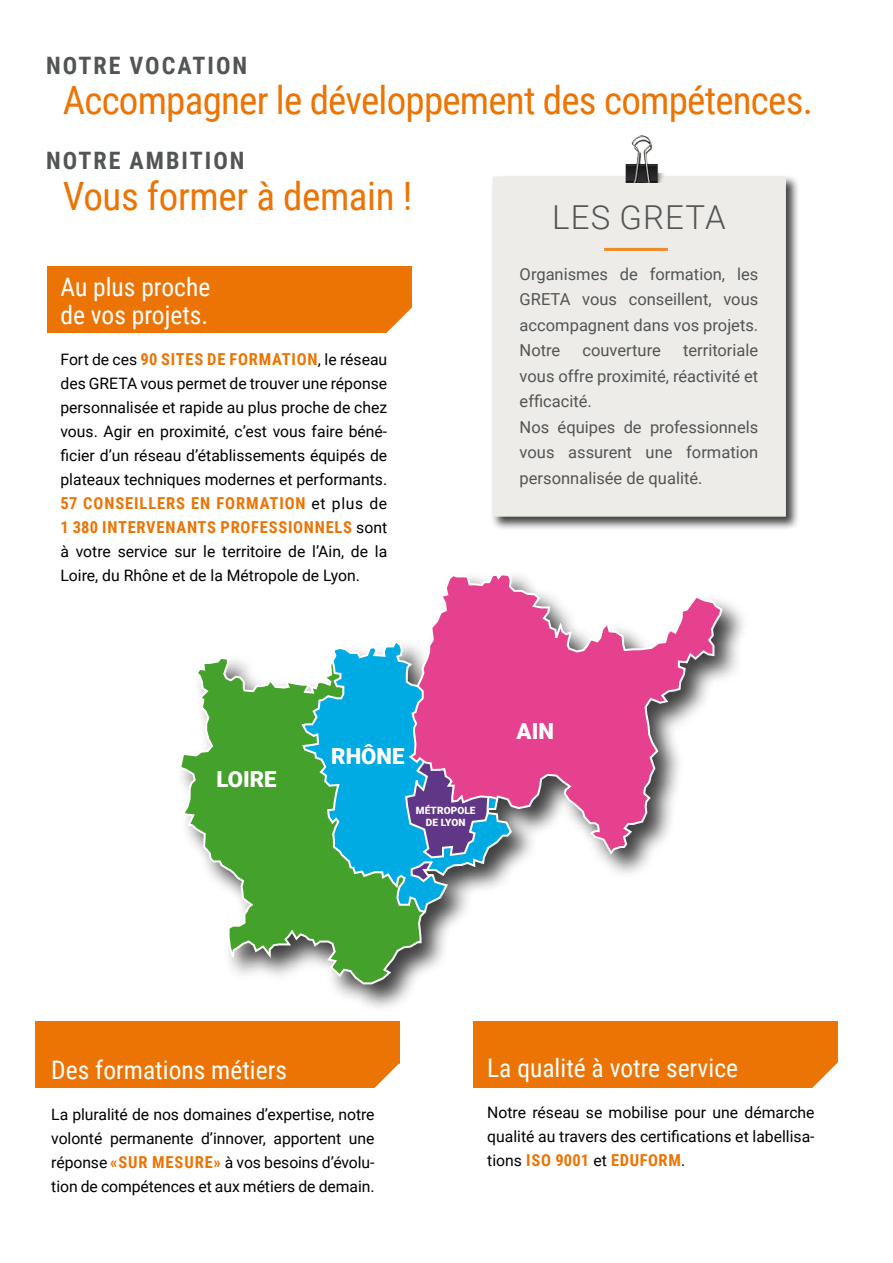
<style>
.page{position:relative;width:893px;height:1263px;background:#fff}
.page>*{position:absolute;margin:0;border:0;box-sizing:border-box;transform-origin:0 0}
.t1{font:39px "Roboto Condensed";letter-spacing:-.02em;color:#ec7405}
.t2{font:300 33px "Roboto";letter-spacing:.035em;color:#515553}
.t3{font:25.5px/28.5px "Roboto Condensed";color:#fff}
.t4{font:700 24px "Roboto Condensed";letter-spacing:.085em;color:#515553}
.t5{font:900 22.2px "Roboto";color:#fff}
.t6{font:16.5px/25.5px "Roboto";color:#515553;text-align:justify}
.t7{font:700 16.5px/24px "Roboto Condensed";letter-spacing:.045em;color:#ec7405}
.t8{font:15.75px/24px "Roboto";color:#000;text-align:justify}
.t9{font:900 10.05px/12.1px "Roboto";letter-spacing:.01em;color:#fff;text-align:center}
.s1{font-family:"Roboto Condensed";font-weight:700;font-size:16.5px;color:#ec7405}
.s2{font-family:"Roboto";font-weight:400;font-size:15.75px;color:#000}
.s3{color:#ec7405}
</style>
<div class="page">
<div style="left:47px;top:266px;width:364px;height:67px;background:#ec7405"></div>
<svg style="left:386px;top:307px;width:26px;height:26px"></svg>
<div style="left:490px;top:174px;width:310px;height:357px;background:#000;opacity:.75"></div>
<div style="left:492px;top:176px;width:294px;height:341px;background:#edece9"></div>
<img style="left:591px;top:135px;width:91px;height:48px">
<hr style="left:604px;top:248px;width:64px;height:3px;background:#ed8b24">
<div style="left:35px;top:1022px;width:364px;height:66px;background:#ec7405"></div>
<svg style="left:374px;top:1063px;width:26px;height:25px"></svg>
<div style="left:474px;top:1022px;width:364px;height:66px;background:#ec7405"></div>
<svg style="left:812px;top:1062px;width:26px;height:26px"></svg>
<div style="left:176px;top:570px;width:574px;height:443px;background:#000;opacity:.75"></div>
<svg style="left:178px;top:572px;width:546px;height:414px"></svg>
<svg style="left:300px;top:658px;width:199px;height:256px;background:#5e90a7"></svg>
<h3 class="t4" style="left:46px;top:49px;width:203px">NOTRE VOCATION</h3>
<h1 class="t1" style="left:63px;top:73px;width:752px">Accompagner le développement des compétences.</h1>
<h3 class="t4" style="left:46px;top:144px;width:200px">NOTRE AMBITION</h3>
<h1 class="t1" style="left:63px;top:169px;width:351px">Vous former à demain !</h1>
<h2 class="t2" style="left:552px;top:194px;width:175px">LES GRETA</h2>
<p class="t6" style="left:520px;top:261px;width:240px">Organismes de formation, les GRETA vous conseillent, vous accompagnent dans vos projets.<br>Notre</p>
<h3 class="t3" style="left:60px;top:271px;width:151px">Au plus proche de vos projets.</h3>
<p class="t8" style="left:60px;top:347px;width:328px">Fort de ces <span class="s1">90 SITES DE FORMATION</span>, le réseau des GRETA vous permet de trouver une réponse personnalisée et rapide au plus proche de chez vous. Agir en proximité, c’est vous faire béné&shy;ficier d’un réseau d’établissements équipés de plateaux techniques modernes et performants.</p>
<p class="t7" style="left:60px;top:491px;width:328px">57 CONSEILLERS EN FORMATION <span class="s2">et plus de<br></span>1 380 INTERVENANTS PROFESSIONNELS <span class="s2">sont</span></p>
<p class="t8" style="left:60px;top:539px;width:328px">à votre service sur le territoire de l’Ain, de la<br>Loire, du Rhône et de la Métropole de Lyon.</p>
<p class="t6" style="left:520px;top:337px;width:240px;text-align:left;text-indent:163px">territoriale vous offre proximité, réactivité et efficacité.<br>Nos équipes de professionnels vous assurent une formation personnalisée de qualité.</p>
<p class="t6" style="left:582px;top:337px;width:80px">couverture</p>
<h3 class="t5" style="left:217px;top:763px;width:62px">LOIRE</h3>
<h3 class="t5" style="left:331px;top:741px;width:75px">RHÔNE</h3>
<p class="t9" style="left:416px;top:804px;width:61px">MÉTROPOLE<br>DE LYON</p>
<h3 class="t5" style="left:517px;top:716px;width:39px">AIN</h3>
<h3 class="t3" style="left:51px;top:1055px;width:237px">Des formations métiers</h3>
<p class="t8" style="left:51px;top:1102px;width:325px">La pluralité de nos domaines d’expertise, notre volonté permanente d’innover, apportent une réponse <span class="s1">«SUR MESURE»</span> à vos besoins d’évolu&shy;tion de compétences et aux métiers de demain.</p>
<h3 class="t3" style="left:487px;top:1053px;width:259px">La qualité à votre service<span class="s3">.</span></h3>
<p class="t8" style="left:487px;top:1100px;width:329px">Notre réseau se mobilise pour une démarche qualité au travers des certifications et labellisa-</p>
<p class="t7" style="left:487px;top:1147px;width:200px"><span class="s2">tions</span> ISO 9001 <span class="s2">et</span> EDUFORM<span class="s2">.</span></p>
</div>
